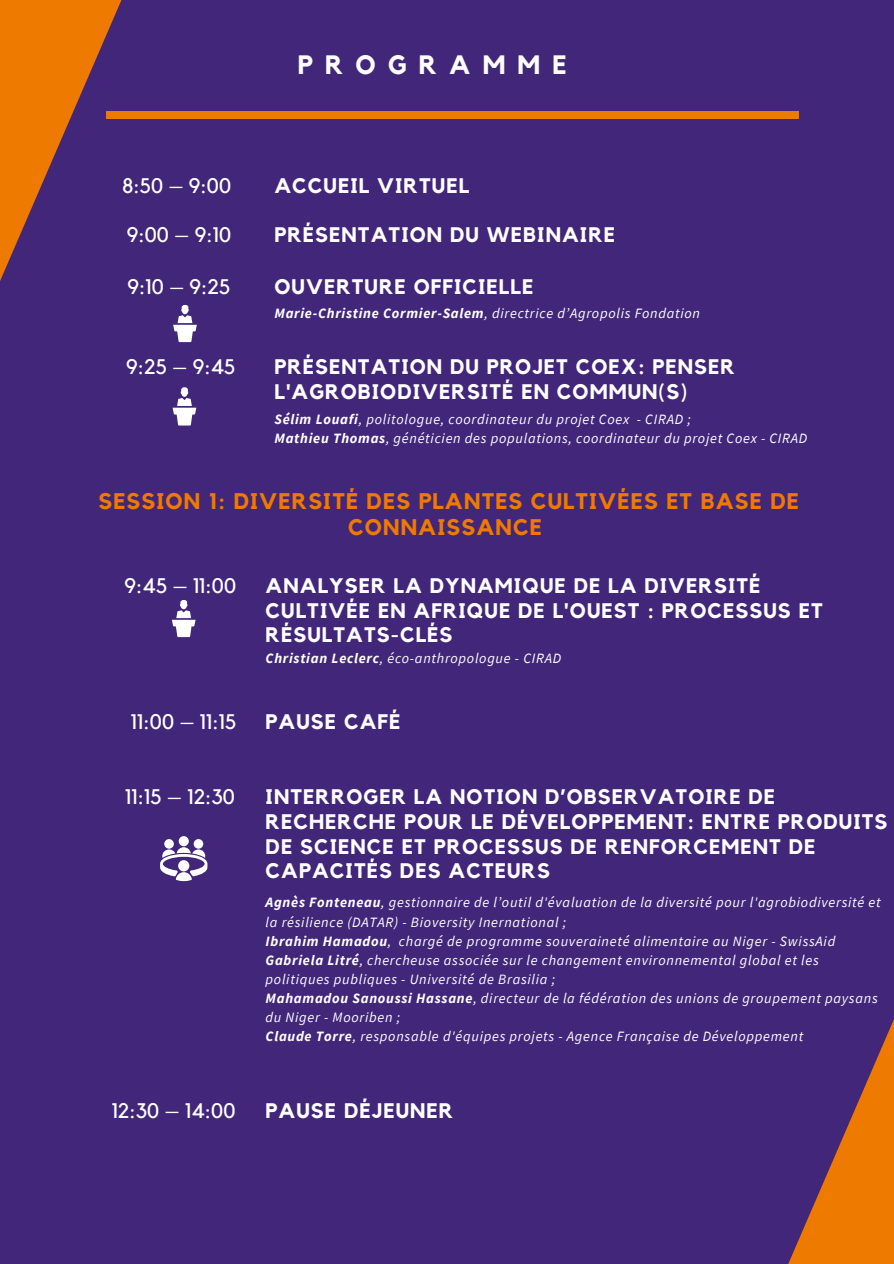
<style>
.page{position:relative;width:894px;height:1264px;background:#fff}
.page>*{position:absolute;margin:0;border:0;box-sizing:border-box;transform-origin:0 0}
.t1{font:700 26.55px "Kollektif";letter-spacing:.46em;color:#fff}
.t2{font:700 22.5px/26px "Kollektif";letter-spacing:.05em;color:#ef7a00;text-align:center}
.t3{font:700 21px/24.8px "Kollektif";letter-spacing:.05em;color:#fff}
.t4{font:21px "Kollektif";color:#fff}
.t5{font:italic 14.25px/19.2px "Source Sans Pro";letter-spacing:.05em;color:#fff}
.s1{font-weight:700}
</style>
<div class="page">
<div style="left:0;top:0;width:893px;height:1263px;background:#42267a"></div>
<div style="left:106px;top:111px;width:692px;height:7px;background:#ef7a00"></div>
<div style="left:164px;top:839px;width:10px;height:9px;background:#fff;border-radius:50%"></div>
<div style="left:194px;top:839px;width:9px;height:9px;background:#fff;border-radius:50%"></div>
<div style="left:179px;top:836px;width:10px;height:10px;background:#fff;border-radius:50%"></div>
<svg style="left:160px;top:847px;width:47px;height:34px"></svg>
<svg style="left:172px;top:600px;width:23px;height:37px"></svg>
<svg style="left:173px;top:387px;width:23px;height:38px"></svg>
<svg style="left:173px;top:305px;width:24px;height:37px"></svg>
<p class="t1" style="left:298px;top:53px;width:270px">PROGRAMME</p>
<p class="t4" style="left:122px;top:176px;width:110px">8:50 – 9:00</p>
<p class="t3" style="left:274px;top:174px;width:196px">ACCUEIL VIRTUEL</p>
<p class="t4" style="left:127px;top:225px;width:106px">9:00 – 9:10</p>
<p class="t3" style="left:274px;top:223px;width:342px">PRÉSENTATION DU WEBINAIRE</p>
<p class="t4" style="left:127px;top:276px;width:104px">9:10 – 9:25</p>
<p class="t3" style="left:274px;top:275px;width:260px">OUVERTURE OFFICIELLE</p>
<p class="t4" style="left:126px;top:357px;width:111px">9:25 – 9:45</p>
<p class="t5" style="left:274px;top:303px;width:427px"><span class="s1">Marie-Christine Cormier-Salem</span>, directrice d’Agropolis Fondation</p>
<p class="t3" style="left:274px;top:355px;width:462px">PRÉSENTATION DU PROJET COEX: PENSER<br>L'AGROBIODIVERSITÉ EN COMMUN(S)</p>
<p class="t5" style="left:274px;top:409px;width:418px"><span class="s1">Sélim Louafi</span>, politologue, coordinateur du projet Coex - CIRAD ;</p>
<p class="t5" style="left:274px;top:428px;width:534px"><span class="s1">Mathieu Thomas</span>, généticien des populations, coordinateur du projet Coex - CIRAD</p>
<p class="t2" style="left:98px;top:489px;width:702px">SESSION 1: DIVERSITÉ DES PLANTES CULTIVÉES ET BASE DE<br>CONNAISSANCE</p>
<p class="t4" style="left:125px;top:576px;width:113px">9:45 – 11:00</p>
<p class="t3" style="left:265px;top:574px;width:558px">ANALYSER LA DYNAMIQUE DE LA DIVERSITÉ<br>CULTIVÉE EN AFRIQUE DE L'OUEST : PROCESSUS ET<br>RÉSULTATS-CLÉS</p>
<p class="t5" style="left:265px;top:648px;width:297px"><span class="s1">Christian Leclerc</span>, éco-anthropologue - CIRAD</p>
<p class="t4" style="left:131px;top:712px;width:107px">11:00 – 11:15</p>
<p class="t3" style="left:265px;top:710px;width:136px">PAUSE CAFÉ</p>
<p class="t4" style="left:125px;top:787px;width:111px">11:15 – 12:30</p>
<p class="t3" style="left:265px;top:785px;width:623px">INTERROGER LA NOTION D’OBSERVATOIRE DE RECHERCHE POUR LE DÉVELOPPEMENT: ENTRE PRODUITS DE SCIENCE ET PROCESSUS DE RENFORCEMENT DE CAPACITÉS DES ACTEURS</p>
<p class="t5" style="left:265px;top:892px;width:616px"><span class="s1">Agnès Fonteneau</span>, gestionnaire de l’outil d'évaluation de la diversité pour l'agrobiodiversité et la résilience (DATAR) - Bioversity Inernational ;</p>
<p class="t5" style="left:265px;top:931px;width:571px"><span class="s1">Ibrahim Hamadou</span>, chargé de programme souveraineté alimentaire au Niger - SwissAid</p>
<p class="t5" style="left:265px;top:950px;width:554px"><span class="s1">Gabriela Litré</span>, chercheuse associée sur le changement environnemental global et les politiques publiques - Université de Brasilia ;</p>
<p class="t5" style="left:265px;top:988px;width:613px"><span class="s1">Mahamadou Sanoussi Hassane</span>, directeur de la fédération des unions de groupement paysans du Niger - Mooriben ;</p>
<p class="t5" style="left:265px;top:1026px;width:539px"><span class="s1">Claude Torre</span>, responsable d'équipes projets - Agence Française de Développement</p>
<p class="t4" style="left:112px;top:1101px;width:125px">12:30 – 14:00</p>
<p class="t3" style="left:265px;top:1099px;width:189px">PAUSE DÉJEUNER</p>
</div>
